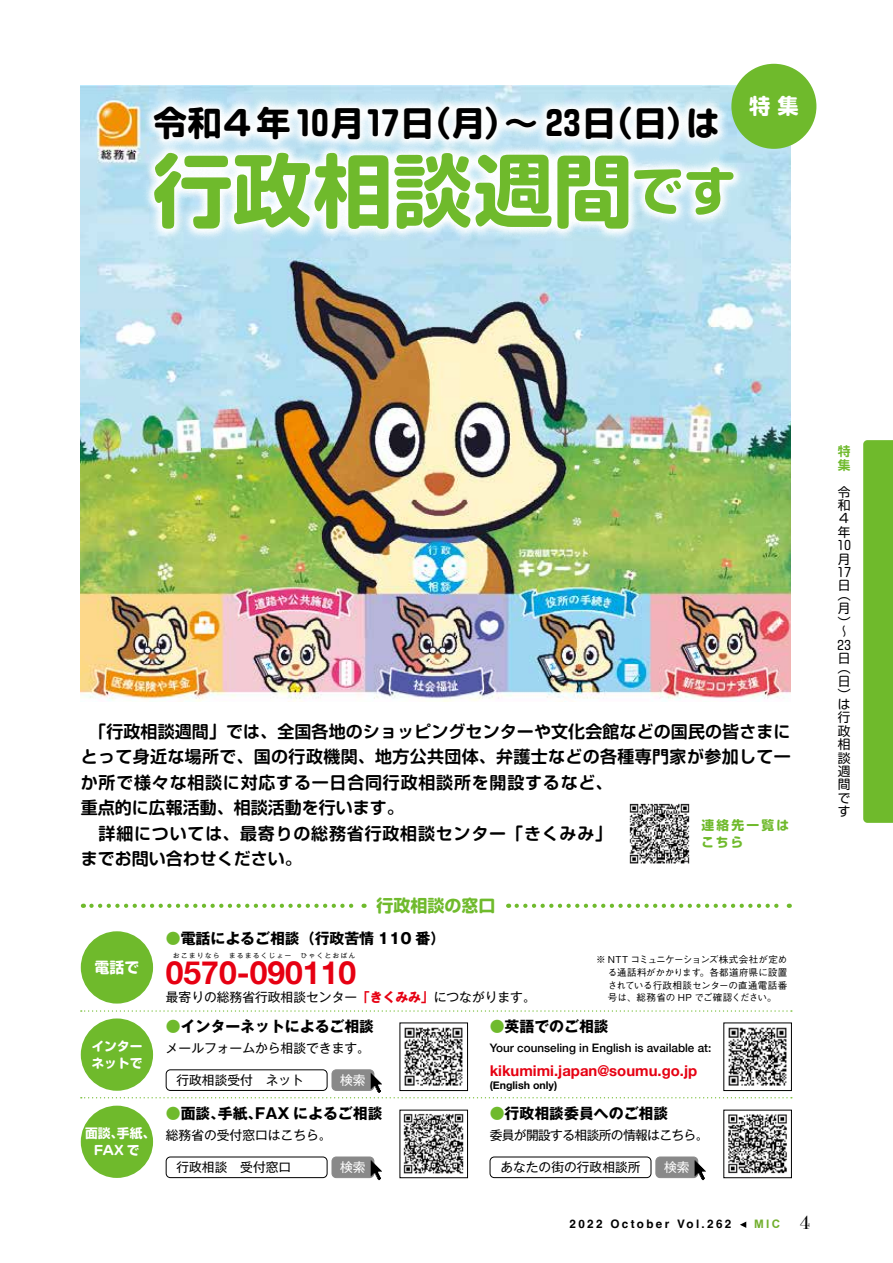
<style>
.page{position:relative;width:893px;height:1263px;background:#fff}
.page>*{position:absolute;margin:0;border:0;box-sizing:border-box;transform-origin:0 0}
.t1{font:700 79.65px "Soft Go Std";color:#6fba2c}
.t2{font:700 34.05px "Soft Go Std";letter-spacing:.05em;color:#000}
.t3{font:700 31.95px "Helvetica Neue";color:#e60012}
.t4{font:700 21.3px "Soft Go Std";color:#fff}
.t5{font:19.2px "Bodoni Svty Two ITCTT";color:#000}
.t6{font:700 16.95px/25.5px "Soft Go Std De";letter-spacing:.02em;color:#000}
.t7{font:700 16.95px "Soft Go Std";color:#6fba2c}
.t8{font:700 14.85px "Gothic MB101 Pro";color:#000}
.t9{font:700 14.85px "Helvetica Neue";color:#e60012}
.t10{font:700 14.85px "Soft Go Std";color:#fff}
.t11{font:12.75px "Gothic MB101 Pro";color:#000}
.t12{font:12.75px/13.4px "Soft Go Std";color:#000}
.t13{font:700 12.75px/17px "Soft Go Std";color:#fff}
.t14{font:12.75px "Gothic MB101 Pro";letter-spacing:-.05em;color:#000}
.t15{font:700 12.75px/17px "Soft Go Std";letter-spacing:.175em;color:#6fba2c}
.t16{font:12.75px "Gothic MB101 Pro";color:#fff}
.t17{font:700 12.75px/13.4px "Soft Go Std De";color:#6fba2c}
.t18{font:500 11.7px "Helvetica Neue";color:#000}
.t19{font:700 11.7px "Helvetica";letter-spacing:.2em;color:#000}
.t20{font:700 11.7px "Arial";color:#72af2d}
.t21{font:700 10.65px "Helvetica Neue";color:#000}
.t22{font:500 9.6px/12.8px "Gothic BBB Pr 6 N";color:#000;text-align:justify}
.t23{font:6.45px "Gothic MB101 Pro";letter-spacing:.25em;color:#000}
.s1{font-size:53.1px}
.s2{color:#6fba2c}
.s3{font-weight:700;color:#e60012}
</style>
<div class="page">
<svg style="left:863px;top:440px;width:30px;height:383px;background:#71bb2f"></svg>
<img style="left:81px;top:85px;width:710px;height:617px">
<div style="left:731px;top:64px;width:85px;height:85px;background:#6fba2c;border-radius:50%"></div>
<svg style="left:740px;top:1221px;width:6px;height:7px"></svg>
<div style="left:81px;top:931px;width:72px;height:72px;background:#6fba2c;border-radius:50%"></div>
<div style="left:81px;top:1018px;width:72px;height:73px;background:#6fba2c;border-radius:50%"></div>
<div style="left:81px;top:1106px;width:72px;height:72px;background:#6fba2c;border-radius:50%"></div>
<img style="left:404px;top:1027px;width:59px;height:46px">
<div style="left:400px;top:1023px;width:68px;height:68px;border:1px solid #000"></div>
<img style="left:403px;top:1113px;width:61px;height:61px">
<div style="left:400px;top:1110px;width:68px;height:68px;border:1px solid #000"></div>
<img style="left:728px;top:1114px;width:59px;height:60px">
<div style="left:724px;top:1110px;width:68px;height:68px;border:1px solid #000"></div>
<img style="left:728px;top:1027px;width:59px;height:46px">
<div style="left:724px;top:1023px;width:68px;height:68px;border:1px solid #000"></div>
<svg style="left:81px;top:1010px;width:711px;height:2px"></svg>
<div style="left:166px;top:1069px;width:161px;height:22px;border:1px solid #000;border-radius:4px"></div>
<div style="left:166px;top:1157px;width:161px;height:21px;border:1px solid #000;border-radius:4px"></div>
<div style="left:490px;top:1157px;width:161px;height:21px;border:1px solid #000;border-radius:4px"></div>
<div style="left:332px;top:1070px;width:42px;height:20px;background:#898989;border-radius:4px"></div>
<div style="left:332px;top:1069px;width:42px;height:22px;border:1px solid #898989;border-radius:4px"></div>
<div style="left:332px;top:1157px;width:42px;height:20px;background:#898989;border-radius:4px"></div>
<div style="left:332px;top:1157px;width:42px;height:21px;border:1px solid #898989;border-radius:4px"></div>
<div style="left:656px;top:1157px;width:42px;height:20px;background:#898989;border-radius:4px"></div>
<div style="left:656px;top:1157px;width:42px;height:21px;border:1px solid #898989;border-radius:4px"></div>
<svg style="left:81px;top:1073px;width:711px;height:25px"></svg>
<svg style="left:371px;top:1160px;width:11px;height:20px"></svg>
<svg style="left:695px;top:1160px;width:11px;height:20px"></svg>
<svg style="left:142px;top:94px;width:604px;height:147px"></svg>
<img style="left:629px;top:803px;width:61px;height:61px">
<svg style="left:91px;top:904px;width:274px;height:4px"></svg>
<svg style="left:517px;top:904px;width:273px;height:4px"></svg>
<h2 class="t2" style="left:153px;top:99px;width:548px">令和4 年 10月17 （日月）～ 23 （日日）</h2>
<h1 class="t1" style="left:153px;top:134px;width:585px">行政相談週間<span class="s1">です</span></h1>
<h2 class="t2" style="left:686px;top:99px;width:36px">は</h2>
<p class="t4" style="left:749px;top:91px;width:51px">特集</p>
<p class="t6" style="left:81px;top:717px;width:711px">　「行政相談週間」では、全国各地のショッピングセンターや文化会館などの国民の皆さまにとって身近な場所で、国の行政機関、地方公共団体、弁護士などの各種専門家が参加して一か所で様々な相談に対応する一日合同行政相談所を開設するなど、<br>重点的に広報活動、相談活動を行います。<br>　詳細については、最寄りの総務省行政相談センター「きくみみ「<br>までお問い合わせください。</p>
<p class="t15" style="left:702px;top:815px;width:89px">連絡先一覧はこちら</p>
<p class="t7" style="left:376px;top:894px;width:121px">行政相談の窓口</p>
<p class="t10" style="left:95px;top:957px;width:46px">電話で</p>
<p class="t13" style="left:91px;top:1037px;width:53px">インターネットで</p>
<p class="t8" style="left:166px;top:926px;width:281px"><span class="s2">●</span>電話によるご相談（行政苦情 110 番(</p>
<p class="t23" style="left:173px;top:950px;width:183px">おこまりなら　まるまるくじょー　ひゃくとおばん</p>
<h3 class="t3" style="left:166px;top:948px;width:192px">0570-090110</h3>
<p class="t8" style="left:166px;top:1013px;width:210px"><span class="s2">●</span>インターネットによるご相談</p>
<p class="t22" style="left:608px;top:952px;width:181px;text-indent:-12px">※ NTT コミュニケーションズ株式会社が定める通話料がかかります。各都道府県に設置されている行政相談センターの直通電話番号は、総務省の HP でご確認ください。</p>
<p class="t11" style="left:166px;top:986px;width:371px">最寄りの総務省行政相談センター<span class="s3">「きくみみ」</span>につながります。</p>
<p class="t8" style="left:490px;top:1013px;width:121px"><span class="s2">●</span>英語でのご相談</p>
<p class="t9" style="left:490px;top:1059px;width:209px">kikumimi.japan@soumu.go j p.</p>
<p class="t21" style="left:490px;top:1077px;width:69px">(English only(</p>
<p class="t11" style="left:166px;top:1038px;width:206px">メールフォームから相談できます。</p>
<p class="t18" style="left:490px;top:1038px;width:223px">Your counseling in English is available at:</p>
<p class="t11" style="left:176px;top:1069px;width:129px">行政相談受付　ネット</p>
<p class="t16" style="left:340px;top:1069px;width:27px">検索</p>
<p class="t8" style="left:255px;top:1101px;width:129px">FAX によるご相談</p>
<p class="t8" style="left:218px;top:1101px;width:46px">手紙、</p>
<p class="t8" style="left:166px;top:1101px;width:61px"><span class="s2">●</span>面談、</p>
<p class="t8" style="left:490px;top:1101px;width:180px"><span class="s2">●</span>行政相談委員へのご相談</p>
<p class="t13" style="left:94px;top:1124px;width:47px;text-indent:-9px">面談、<br>FAX で</p>
<p class="t13" style="left:117px;top:1124px;width:40px">手紙、</p>
<p class="t11" style="left:166px;top:1125px;width:167px">総務省の受付窓口はこちら。</p>
<p class="t14" style="left:490px;top:1125px;width:220px">委員が開設する相談所の情報はこちら。</p>
<p class="t11" style="left:176px;top:1157px;width:116px">行政相談　受付窓口</p>
<p class="t16" style="left:340px;top:1157px;width:27px">検索</p>
<p class="t11" style="left:500px;top:1157px;width:142px">あなたの街の行政相談所</p>
<p class="t16" style="left:664px;top:1157px;width:27px">検索</p>
<p class="t19" style="left:569px;top:1217px;width:35px">2022</p>
<p class="t19" style="left:610px;top:1217px;width:60px">October</p>
<p class="t19" style="left:677px;top:1217px;width:56px">Vol.262</p>
<p class="t20" style="left:754px;top:1218px;width:28px">MIC</p>
<p class="t5" style="left:800px;top:1207px;width:12px">4</p>
<p class="t17" style="left:838px;top:444px;width:14px">特集</p>
<p class="t12" style="left:837px;top:484px;width:15px">令和<br>4年<br>10月</p>
<p class="t12" style="left:837px;top:564px;width:15px">17</p>
<p class="t12" style="left:838px;top:578px;width:12px">日</p>
<p class="t12" style="left:838px;top:587px;width:14px">（</p>
<p class="t12" style="left:838px;top:601px;width:12px">月</p>
<p class="t12" style="left:838px;top:614px;width:14px">(</p>
<p class="t12" style="left:838px;top:624px;width:9px">~</p>
<p class="t12" style="left:837px;top:637px;width:15px">23</p>
<p class="t12" style="left:838px;top:650px;width:12px">日</p>
<p class="t12" style="left:838px;top:660px;width:14px">（</p>
<p class="t12" style="left:838px;top:673px;width:12px">日</p>
<p class="t12" style="left:838px;top:687px;width:14px">）</p>
<p class="t12" style="left:838px;top:696px;width:14px;text-align:justify">は行政相談週間です</p>
</div>
